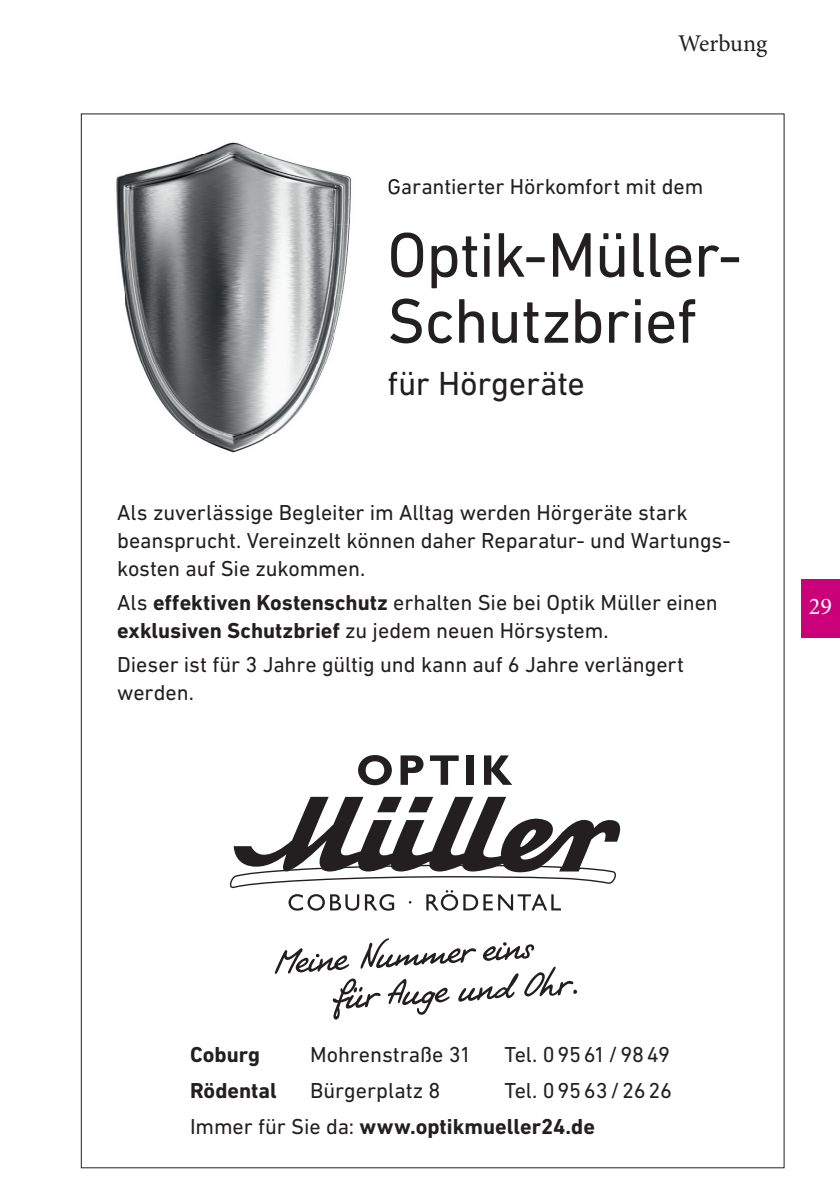
<style>
.page{position:relative;width:840px;height:1191px;background:#fff}
.page>*{position:absolute;margin:0;border:0;box-sizing:border-box;transform-origin:0 0}
.t1{font:64px/66px "DIN Next LT Pro";letter-spacing:-.015em;color:#231f20}
.t2{font:34px "DIN Next LT Pro";letter-spacing:-.01em;color:#231f20}
.t3{font:24px "Minion Pro";letter-spacing:-.005em;color:#231f20}
.t4{font:24px "Minion Pro";color:#fff}
.t5{font:22px/28px "DIN Next LT Pro";letter-spacing:-.005em;color:#231f20}
.t6{font:700 22px "DIN Next LT Pro";color:#231f20}
.t7{font:22px "DIN Next LT Pro";letter-spacing:-.025em;color:#231f20}
.s1{font-weight:700}
</style>
<div class="page">
<div style="left:801px;top:579px;width:38px;height:59px;background:#ca0178"></div>
<svg style="left:275px;top:938px;width:301px;height:81px"></svg>
<svg style="left:358px;top:755px;width:33px;height:30px"></svg>
<svg style="left:400px;top:755px;width:23px;height:30px"></svg>
<svg style="left:429px;top:755px;width:29px;height:30px"></svg>
<div style="left:466px;top:755px;width:7px;height:30px;background:#231f20"></div>
<svg style="left:484px;top:755px;width:28px;height:30px"></svg>
<svg style="left:229px;top:797px;width:392px;height:113px"></svg>
<img style="left:80px;top:113px;width:323px;height:391px">
<img style="left:388px;top:179px;width:15px;height:15px">
<img style="left:391px;top:232px;width:12px;height:56px">
<img style="left:390px;top:298px;width:13px;height:45px">
<img style="left:388px;top:372px;width:15px;height:29px">
<p class="t3" style="left:677px;top:28px;width:90px">Werbung</p>
<p class="t5" style="left:387px;top:172px;width:317px">Garantierter Hörkomfort mit dem</p>
<h1 class="t1" style="left:387px;top:221px;width:356px">Optik-Müller-<br>Schutzbrief</h1>
<h2 class="t2" style="left:387px;top:364px;width:199px">für Hörgeräte</h2>
<p class="t5" style="left:117px;top:498px;width:615px">Als zuverlässige Begleiter im Alltag werden Hörgeräte stark beansprucht. Vereinzelt können daher Reparatur- und Wartungs&shy;kosten auf Sie zukommen.</p>
<p class="t5" style="left:117px;top:588px;width:602px">Als <span class="s1">effektiven Kostenschutz</span> erhalten Sie bei Optik Müller einen <span class="s1">exklusiven Schutzbrief</span> zu jedem neuen Hörsystem.</p>
<p class="t5" style="left:117px;top:650px;width:568px">Dieser ist für 3 Jahre gültig und kann auf 6 Jahre verlängert werden.</p>
<p class="t4" style="left:808px;top:590px;width:25px">29</p>
<p class="t6" style="left:190px;top:1041px;width:72px">Coburg</p>
<p class="t5" style="left:310px;top:1040px;width:163px">Mohrenstraße 31</p>
<p class="t7" style="left:504px;top:1041px;width:167px">Tel. 0 95 61 / 98 49</p>
<p class="t6" style="left:190px;top:1077px;width:88px">Rödental</p>
<p class="t5" style="left:310px;top:1076px;width:132px">Bürgerplatz 8</p>
<p class="t5" style="left:190px;top:1072px;width:483px;line-height:36px;text-indent:314px">Tel. 0 95 63 / 26 26<br>Immer für Sie da: <span class="s1">www.optikmueller24.de</span></p>
</div>
